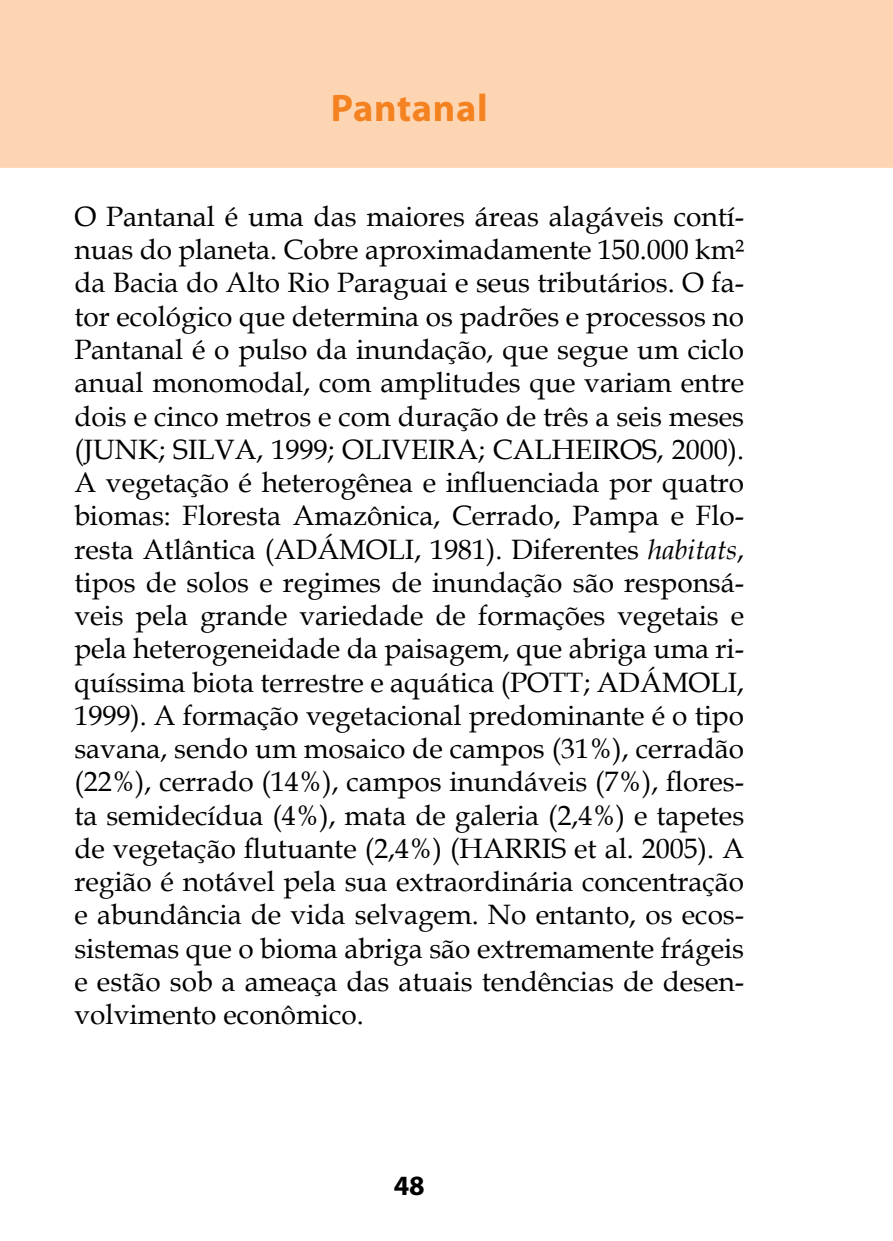
<style>
.page{position:relative;width:893px;height:1241px;background:#fff}
.page>*{position:absolute;margin:0;border:0;box-sizing:border-box;transform-origin:0 0}
.t1{font:700 38.5px "Myriad Pro";letter-spacing:.015em;color:#f58220}
.t2{font:28px/33.2px "Book Antiqua";color:#000;text-align:justify}
.t3{font:700 28px "Myriad Pro";color:#000}
.s1{font-style:italic}
</style>
<div class="page">
<div style="left:0;top:0;width:893px;height:168px;background:#fed5b2"></div>
<h1 class="t1" style="left:331px;top:83px;width:158px">Pantanal</h1>
<p class="t2" style="left:74px;top:199px;width:671px">O Pantanal é uma das maiores áreas alagáveis contí&shy;nuas do planeta. Cobre aproximadamente 150.000 km² da Bacia do Alto Rio Paraguai e seus tributários. O fa&shy;tor ecológico que determina os padrões e processos no Pantanal é o pulso da inundação, que segue um ciclo anual monomodal, com amplitudes que variam entre dois e cinco metros e com duração de três a seis meses (JUNK; SILVA, 1999; OLIVEIRA; CALHEIROS, 2000).<br>A vegetação é heterogênea e influenciada por quatro biomas: Floresta Amazônica, Cerrado, Pampa e Flo&shy;resta Atlântica (ADÁMOLI, 1981). Diferentes <span class="s1">habitats</span>, tipos de solos e regimes de inundação são responsá&shy;veis pela grande variedade de formações vegetais e pela heterogeneidade da paisagem, que abriga uma ri&shy;quíssima biota terrestre e aquática (POTT; ADÁMOLI, 1999). A formação vegetacional predominante é o tipo savana, sendo um mosaico de campos (31%), cerradão (22%), cerrado (14%), campos inundáveis (7%), flores&shy;ta semidecídua (4%), mata de galeria (2,4%) e tapetes de vegetação flutuante (2,4%) (HARRIS et al. 2005). A região é notável pela sua extraordinária concentração e abundância de vida selvagem. No entanto, os ecos&shy;sistemas que o bioma abriga são extremamente frágeis e estão sob a ameaça das atuais tendências de desen&shy;volvimento econômico.</p>
<p class="t3" style="left:394px;top:1166px;width:33px">48</p>
</div>
